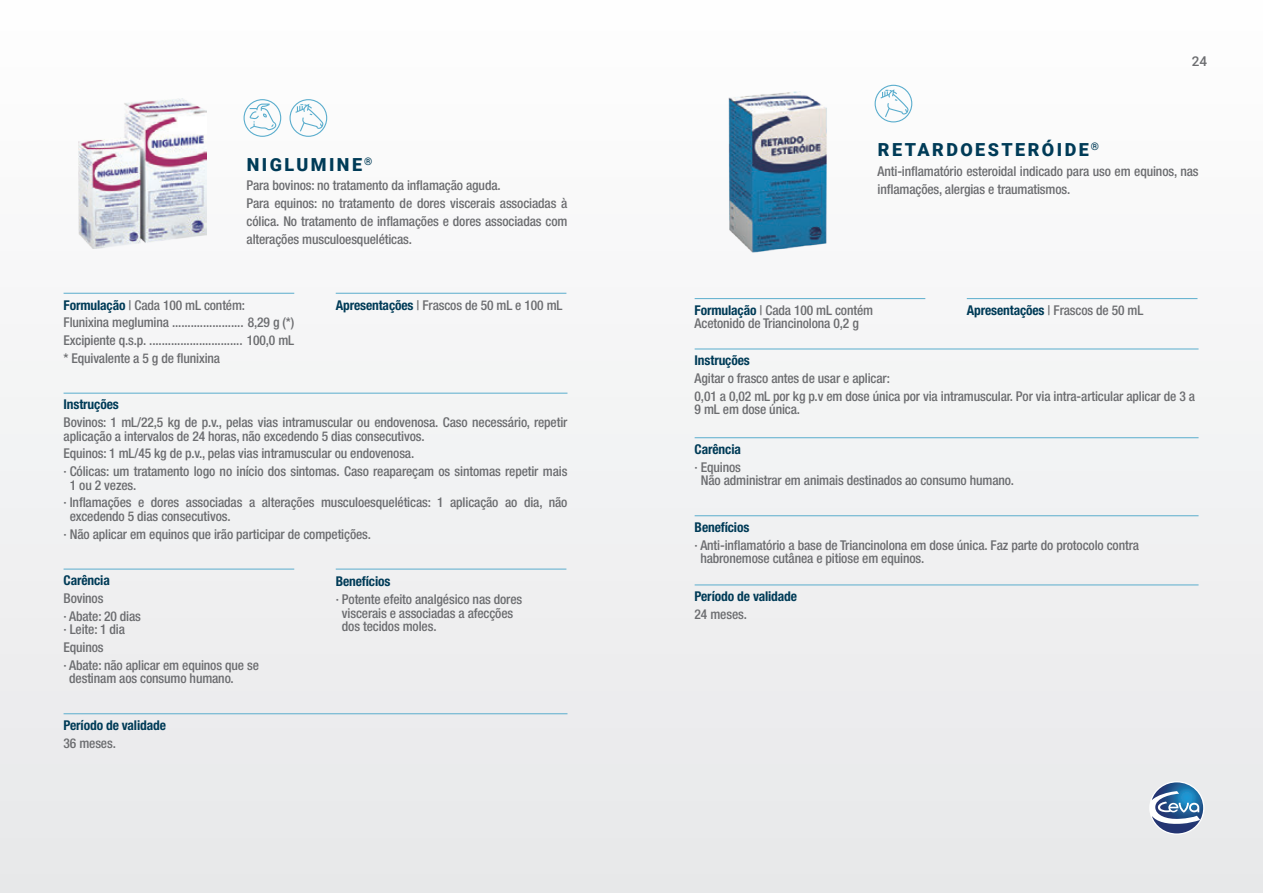
<style>
.page{position:relative;width:1263px;height:893px;background:#f2f3f4}
.page>*{position:absolute;margin:0;border:0;box-sizing:border-box;transform-origin:0 0}
.t1{font:900 18px "Roboto";letter-spacing:.135em;color:#003b57}
.t2{font:500 condensed 13.5px/17.7px "Helvetica Neue LT Std";letter-spacing:-.01em;color:#6c6d70}
.t3{font:700 condensed 13.5px "Helvetica Neue LT Std";letter-spacing:-.01em;color:#003b57}
.t4{font:500 13.5px "Roboto";color:#6c6d70}
.s1{font-weight:700;color:#003b57}
</style>
<div class="page">
<svg style="left:1149px;top:781px;width:55px;height:54px"></svg>
<svg style="left:1152px;top:782px;width:51px;height:51px"></svg>
<svg style="left:878px;top:85px;width:34px;height:37px"></svg>
<img style="left:728px;top:91px;width:150px;height:162px">
<hr style="left:695px;top:298px;width:230px;height:1px;background:#5aadcd">
<hr style="left:695px;top:349px;width:503px;height:1px;background:#5aadcd">
<hr style="left:695px;top:437px;width:503px;height:1px;background:#5aadcd">
<hr style="left:967px;top:298px;width:230px;height:1px;background:#5aadcd">
<hr style="left:695px;top:515px;width:503px;height:1px;background:#5aadcd">
<hr style="left:695px;top:585px;width:503px;height:1px;background:#5aadcd">
<svg style="left:244px;top:99px;width:37px;height:38px"></svg>
<svg style="left:289px;top:99px;width:38px;height:38px"></svg>
<img style="left:78px;top:100px;width:128px;height:148px">
<hr style="left:64px;top:293px;width:230px;height:1px;background:#5aadcd">
<hr style="left:64px;top:393px;width:503px;height:1px;background:#5aadcd">
<hr style="left:64px;top:713px;width:503px;height:1px;background:#5aadcd">
<hr style="left:64px;top:569px;width:230px;height:1px;background:#5aadcd">
<hr style="left:336px;top:569px;width:230px;height:1px;background:#5aadcd">
<hr style="left:336px;top:293px;width:230px;height:1px;background:#5aadcd">
<h1 class="t1" style="left:247px;top:152px;width:127px">NIGLUMINE<sup>®</sup></h1>
<p class="t2" style="left:247px;top:176px;width:322px">Para bovinos: no tratamento da inflamação aguda.<br>Para equinos: no tratamento de dores viscerais associadas à cólica. No tratamento de inflamações e dores associadas com alterações musculoesqueléticas.</p>
<p class="t2" style="left:64px;top:296px;width:232px"><span class="s1">Formulação</span> | Cada 100 mL contém:<br>Flunixina meglumina ....................... 8,29 g (*)<br>Excipiente q.s.p. .............................. 100,0 mL * Equivalente a 5 g de flunixina</p>
<p class="t3" style="left:64px;top:396px;width:57px">Instruções</p>
<p class="t2" style="left:64px;top:415px;width:505px;line-height:13.5px">Bovinos: 1 mL/22,5 kg de p.v., pelas vias intramuscular ou endovenosa. Caso necessário, repetir aplicação a intervalos de 24 horas, não excedendo 5 dias consecutivos.</p>
<p class="t2" style="left:64px;top:445px;width:505px">Equinos: 1 mL/45 kg de p.v., pelas vias intramuscular ou endovenosa.<br>· Cólicas: um tratamento logo no início dos sintomas. Caso reapareçam os sintomas repetir mais</p>
<p class="t2" style="left:64px;top:476px;width:505px;text-indent:6px">1 ou 2 vezes.<br>· Inflamações e dores associadas a alterações musculoesqueléticas: 1 aplicação ao dia, não</p>
<p class="t2" style="left:64px;top:507px;width:309px;text-indent:6px">excedendo 5 dias consecutivos.<br>· Não aplicar em equinos que irão participar de competições.</p>
<p class="t3" style="left:336px;top:573px;width:56px">Benefícios</p>
<p class="t2" style="left:342px;top:592px;width:182px;line-height:13.5px;text-indent:-6px">· Potente efeito analgésico nas dores viscerais e associadas a afecções dos tecidos moles.</p>
<p class="t2" style="left:336px;top:296px;width:228px"><span class="s1">Apresentações</span> | Frascos de 50 mL e 100 mL</p>
<p class="t3" style="left:64px;top:572px;width:48px">Carência</p>
<p class="t2" style="left:64px;top:589px;width:79px">Bovinos<br>· Abate: 20 dias</p>
<p class="t2" style="left:64px;top:621px;width:197px">· Leite: 1 dia<br>Equinos<br>· Abate: não aplicar em equinos que se</p>
<p class="t2" style="left:69px;top:670px;width:166px">destinam aos consumo humano.</p>
<p class="t3" style="left:64px;top:717px;width:104px">Período de validade</p>
<p class="t2" style="left:64px;top:734px;width:54px">36 meses.</p>
<p class="t4" style="left:1192px;top:51px;width:17px">24</p>
<h1 class="t1" style="left:878px;top:137px;width:223px">RETARDOESTERÓIDE<sup>®</sup></h1>
<p class="t2" style="left:878px;top:162px;width:322px">Anti-inflamatório esteroidal indicado para uso em equinos, nas inflamações, alergias e traumatismos.</p>
<p class="t2" style="left:695px;top:303px;width:180px;line-height:13.5px"><span class="s1">Formulação</span> | Cada 100 mL contém<br>Acetonido de Triancinolona 0,2 g</p>
<p class="t3" style="left:695px;top:352px;width:57px">Instruções</p>
<p class="t2" style="left:695px;top:369px;width:502px">Agitar o frasco antes de usar e aplicar:<br>0,01 a 0,02 mL por kg p.v em dose única por via intramuscular. Por via intra-articular aplicar de 3 a</p>
<p class="t2" style="left:695px;top:400px;width:107px">9 mL em dose única.</p>
<p class="t3" style="left:695px;top:441px;width:48px">Carência</p>
<p class="t2" style="left:701px;top:460px;width:315px;line-height:13.5px;text-indent:-6px">· Equinos<br>Não administrar em animais destinados ao consumo humano.</p>
<p class="t2" style="left:967px;top:301px;width:178px"><span class="s1">Apresentações</span> | Frascos de 50 mL</p>
<p class="t3" style="left:695px;top:519px;width:56px">Benefícios</p>
<p class="t2" style="left:700px;top:538px;width:440px;line-height:13.5px;text-indent:-6px">· Anti-inflamatório a base de Triancinolona em dose única. Faz parte do protocolo contra habronemose cutânea e pitiose em equinos.</p>
<p class="t3" style="left:695px;top:588px;width:104px">Período de validade</p>
<p class="t2" style="left:695px;top:605px;width:54px">24 meses.</p>
</div>
